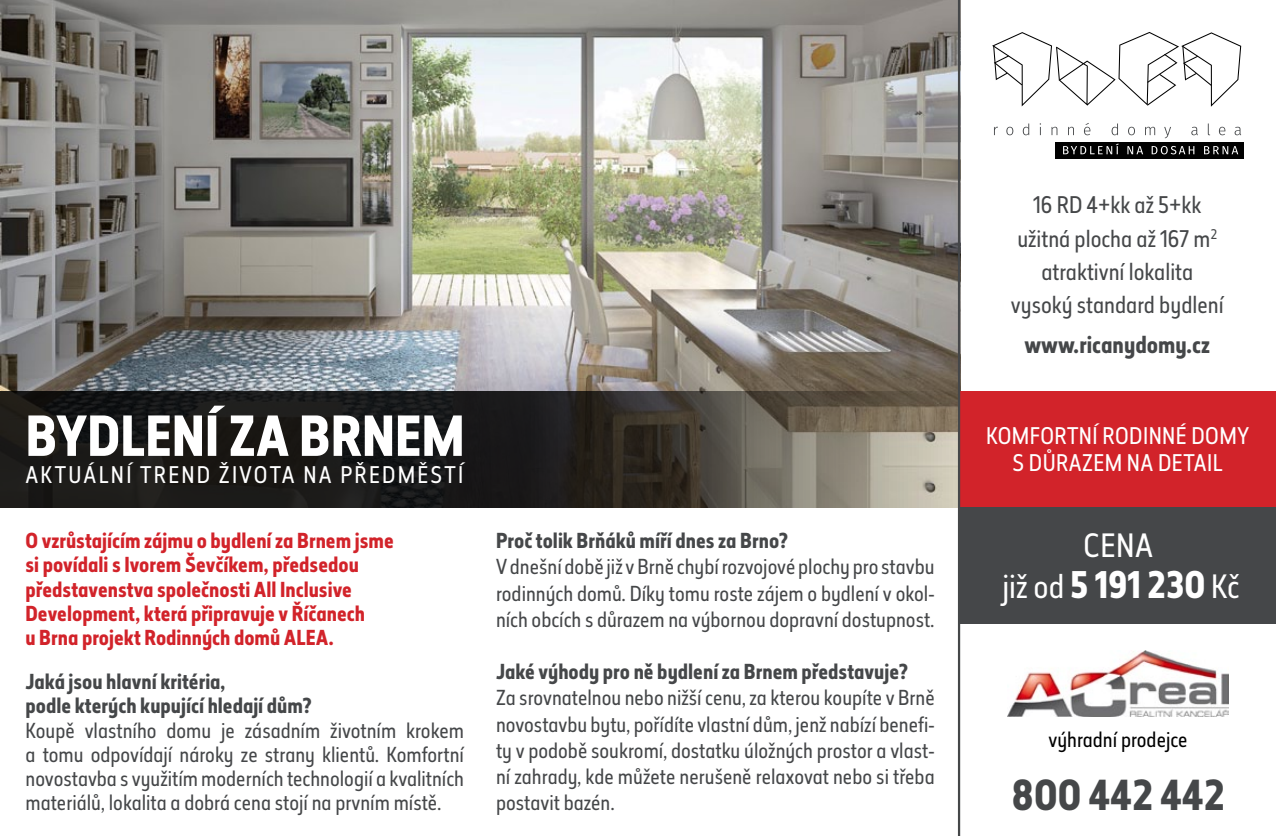
<style>
.page{position:relative;width:1276px;height:836px;background:#fff}
.page>*{position:absolute;margin:0;border:0;box-sizing:border-box;transform-origin:0 0}
.t1{font:700 54px "Elysio";color:#fff}
.t2{font:700 40.5px "Elysio";color:#454749}
.t3{font:31.5px/40.5px "Elysio";color:#fff;text-align:center}
.t4{font:22.5px "Elysio";color:#454749}
.t5{font:22.5px/27px "Elysio";letter-spacing:.02em;color:#fff;text-align:center}
.t6{font:22.5px "Elysio";letter-spacing:.1em;color:#fff}
.t7{font:700 22.5px "Elysio";color:#454749}
.t8{font:20.25px/26.3px "Elysio";color:#454749;text-align:justify}
.t9{font:700 20.25px/24.3px "Elysio";color:#d2232a}
.t10{font:700 20.25px/24.3px "Elysio";color:#454749}
.t11{font:20.25px "Elysio";color:#000}
.s1{font-weight:700;font-size:36px}
</style>
<div class="page">
<img style="left:0;top:0;width:958px;height:391px">
<svg style="left:0;top:391px;width:958px;height:116px;background:#383530"></svg>
<img style="left:1007px;top:650px;width:222px;height:66px">
<div style="left:958px;top:391px;width:318px;height:116px;background:#d2232a"></div>
<div style="left:960px;top:507px;width:316px;height:116px;background:#454749"></div>
<svg style="left:994px;top:127px;width:4px;height:8px"></svg>
<svg style="left:1006px;top:127px;width:7px;height:8px"></svg>
<svg style="left:1022px;top:123px;width:7px;height:12px"></svg>
<svg style="left:1039px;top:123px;width:2px;height:12px"></svg>
<svg style="left:1051px;top:127px;width:6px;height:8px"></svg>
<svg style="left:1068px;top:127px;width:6px;height:8px"></svg>
<svg style="left:1084px;top:123px;width:6px;height:12px"></svg>
<svg style="left:1111px;top:123px;width:7px;height:12px"></svg>
<svg style="left:1128px;top:127px;width:7px;height:8px"></svg>
<svg style="left:1145px;top:127px;width:10px;height:8px"></svg>
<svg style="left:1164px;top:127px;width:7px;height:11px"></svg>
<svg style="left:1191px;top:127px;width:7px;height:8px"></svg>
<svg style="left:1207px;top:123px;width:3px;height:12px"></svg>
<svg style="left:1219px;top:127px;width:6px;height:8px"></svg>
<svg style="left:1234px;top:127px;width:7px;height:8px"></svg>
<svg style="left:992px;top:32px;width:249px;height:75px"></svg>
<div style="left:1055px;top:141px;width:189px;height:17px;background:#000"></div>
<svg style="left:1063px;top:143px;width:55px;height:11px"></svg>
<svg style="left:1127px;top:146px;width:16px;height:8px"></svg>
<svg style="left:1151px;top:146px;width:43px;height:8px"></svg>
<svg style="left:1204px;top:146px;width:34px;height:8px"></svg>
<hr style="left:958px;top:0;width:2px;height:836px;background:#454749">
<p class="t1" style="left:26px;top:398px;width:441px">BYDLENÍ ZA BRNEM</p>
<p class="t6" style="left:26px;top:459px;width:439px">AKTUÁLNÍ TREND ŽIVOTA NA PŘEDMĚSTÍ</p>
<p class="t9" style="left:26px;top:529px;width:370px">O vzrůstajícím zájmu o bydlení za Brnem jsme si povídali s Ivorem Ševčíkem, předsedou představenstva společnosti All Inclusive Development, která připravuje v Říčanech<br>u Brna projekt Rodinných domů ALEA.</p>
<p class="t10" style="left:26px;top:669px;width:288px">Jaká jsou hlavní kritéria,<br>podle kterých kupující hledají dům?</p>
<p class="t8" style="left:26px;top:717px;width:440px;line-height:24.3px">Koupě vlastního domu je zásadním životním krokem a tomu odpovídají nároky ze strany klientů. Komfortní novostavba s využitím moderních technologií a kvalitních materiálů, lokalita a dobrá cena stojí na prvním místě.</p>
<p class="t10" style="left:496px;top:529px;width:294px">Proč tolik Brňáků míří dnes za Brno?</p>
<p class="t8" style="left:496px;top:553px;width:440px">V dnešní době již v Brně chybí rozvojové plochy pro stavbu rodinných domů. Díky tomu roste zájem o bydlení v okol&shy;ních obcích s důrazem na výbornou dopravní dostupnost.</p>
<p class="t10" style="left:496px;top:659px;width:414px">Jaké výhody pro ně bydlení za Brnem představuje?</p>
<p class="t8" style="left:496px;top:684px;width:440px">Za srovnatelnou nebo nižší cenu, za kterou koupíte v Brně novostavbu bytu, pořídíte vlastní dům, jenž nabízí benefi&shy;ty v podobě soukromí, dostatku úložných prostor a vlast&shy;ní zahrady, kde můžete nerušeně relaxovat nebo si třeba postavit bazén.</p>
<p class="t4" style="left:1033px;top:189px;width:170px">16 RD 4+kk až 5+kk</p>
<p class="t4" style="left:1017px;top:223px;width:201px">užitná plocha až 167 m<sup>2</sup></p>
<p class="t4" style="left:1041px;top:256px;width:153px">atraktivní lokalita</p>
<p class="t4" style="left:1011px;top:290px;width:214px">vysoký standard bydlení</p>
<p class="t7" style="left:1024px;top:329px;width:187px">www.ricanydomy.cz</p>
<p class="t5" style="left:986px;top:422px;width:264px">KOMFORTNÍ RODINNÉ DOMY<br>S DŮRAZEM NA DETAIL</p>
<p class="t3" style="left:1002px;top:525px;width:239px">CENA<br>již od <span class="s1">5 191 230</span> Kč</p>
<p class="t11" style="left:1048px;top:725px;width:141px">výhradní prodejce</p>
<p class="t2" style="left:1011px;top:766px;width:214px">800 442 442</p>
</div>
